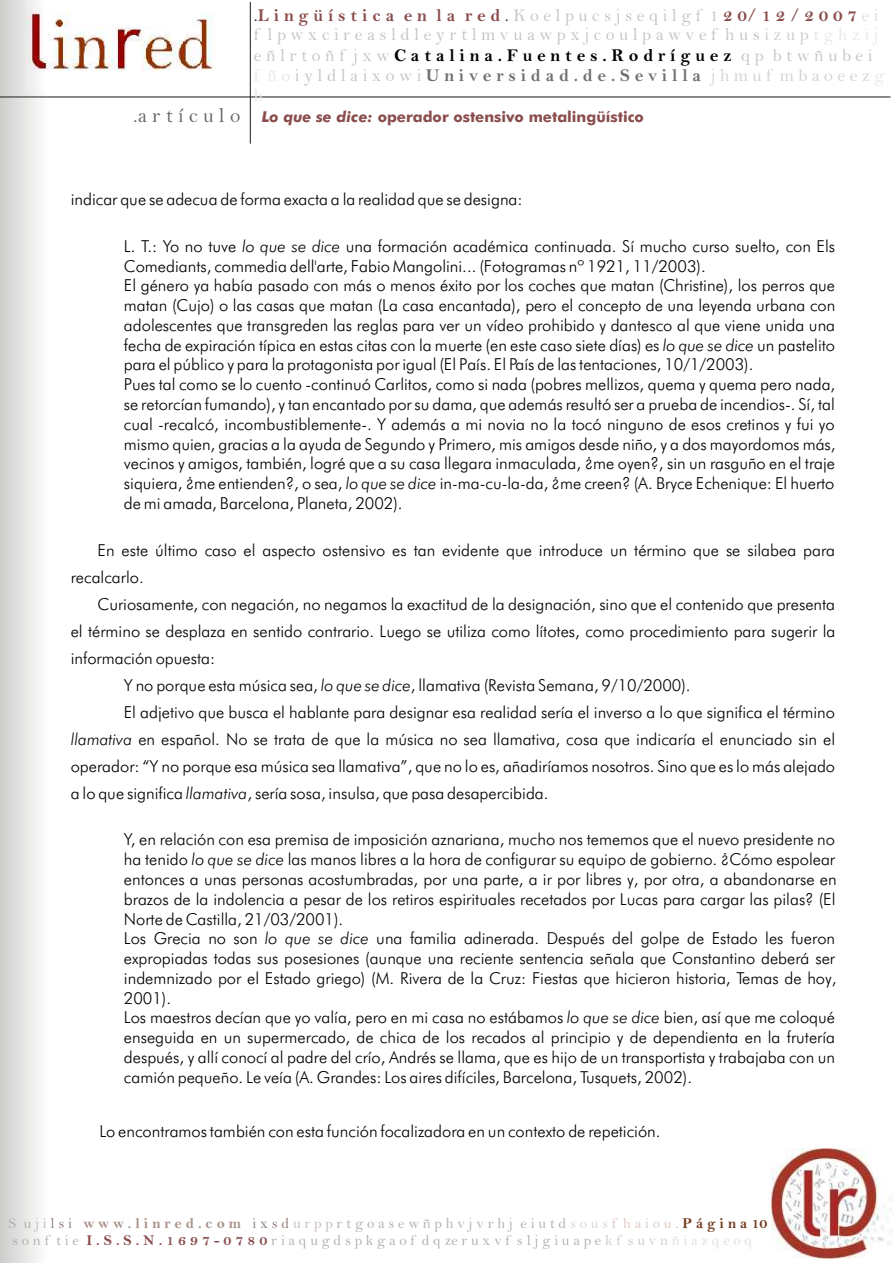
<style>
.page{position:relative;width:894px;height:1263px;background:#fff}
.page>*{position:absolute;margin:0;border:0;box-sizing:border-box;transform-origin:0 0}
.t1{font:21px "Bell";color:#696363}
.t2{font:18px/20.1px "Bell";color:#c4c4c4}
.t3{font:700 18px/20.1px "Bell";color:#737070}
.t4{font:700 18px "Bell";color:#8a4d4d}
.t5{font:16.5px/19.8px "Futura Lt BT";color:#000}
.t6{font:15px "Bell";letter-spacing:.25em;color:#b3adab}
.t7{font:700 15px "Futura Md BT";color:#8a4d4d}
.s1{font-weight:400;color:#1f1a17}
.s2{font-weight:400;color:#c4c4c4}
.s3{font-weight:400;color:#e0dede}
.s4{color:#1f1a17}
.s5{color:#ccc}
.s6{color:#ebe6e3}
.s7{font-weight:700;color:#000}
.s8{font-weight:400;color:#ebe6e3}
.s9{font-weight:400;color:#d4d1d1}
.s10{font-style:italic}
.s11{color:#c4bab5}
.s12{color:#8c7a73}
.s13{font-weight:700;color:#a68f85}
.s14{color:#d9d4d1}
.s15{color:#dbc7bf}
.s16{font-weight:700;color:#733b1c}
.s17{font-weight:700;color:#8a4d4d}
.s18{color:#ccc9c9}
.s19{color:#e0dedb}
</style>
<div class="page">
<div style="left:0;top:0;width:47px;height:1263px;background:linear-gradient(to right,#cececd,#fdfdfd)"></div>
<img style="left:26px;top:0;width:188px;height:90px">
<hr style="left:0;top:97px;width:891px;height:1px;background:#1f1a17">
<hr style="left:250px;top:2px;width:1px;height:142px;background:#1f1a17">
<img style="left:772px;top:1149px;width:120px;height:109px">
<p class="t1" style="left:133px;top:108px;width:109px">.a r t í c u l o</p>
<p class="t4" style="left:254px;top:9px;width:626px"><span class="s1">.</span>L i n g ü í s t i c a e n l a r e d <span class="s2">K o e l p u c s j s e q i l g f 1</span> 2 0/ 1 2 / 2 0 0 7 <span class="s3">e i</span></p>
<p class="t2" style="left:254px;top:7px;width:626px;text-indent:251px"><span class="s4">.<br></span>fl p w x c i r e a s l d l e y r t l m v u a w p x j c o u l p a w v e fh u s<span class="s5">i z u p</span> <span class="s6">t g h z i j </span>e ñ l r t o ñ f j x w <span class="s7">C a t a l i n a . F u e n t e s . R o d r í g u e z</span></p>
<p class="t3" style="left:254px;top:47px;width:632px;text-indent:487px"><span class="s2">q p b t w ñ u b e i<br></span><span class="s8">f ñ o</span><span class="s2">i y l d l a i x o w i</span>U n i v e r s i d a d . d e . S e v i l l a <span class="s9">j hm u f m b a o e e z</span><span class="s8">g h</span></p>
<p class="t7" style="left:262px;top:110px;width:384px"><span class="s10">Lo que se dice:</span> operador ostensivo metalingüístico</p>
<p class="t5" style="left:71px;top:191px;width:453px">indicar que se adecua de forma exacta a la realidad que se designa:</p>
<p class="t5" style="left:124px;top:238px;width:713px">L. T.: Yo no tuve <span class="s10">lo que se dice</span> una formación académica continuada. Sí mucho curso suelto, con Els Comediants, commedia dell'arte, Fabio Mangolini... (Fotogramas nº 1921, 11/2003).<br>El género ya había pasado con más o menos éxito por los coches que matan (Christine), los perros que matan (Cujo) o las casas que matan (La casa encantada), pero el concepto de una leyenda urbana con adolescentes que transgreden las reglas para ver un vídeo prohibido y dantesco al que viene unida una fecha de expiración típica en estas citas con la muerte (en este caso siete días) es <span class="s10">lo que se dice</span> un pastelito para el público y para la protagonista por igual (El País. El País de las tentaciones, 10/1/2003).<br>Pues tal como se lo cuento -continuó Carlitos, como si nada (pobres mellizos, quema y quema pero nada, se retorcían fumando), y tan encantado por su dama, que además resultó ser a prueba de incendios-. Sí, tal cual -recalcó, incombustiblemente-. Y además a mi novia no la tocó ninguno de esos cretinos y fui yo mismo quien, gracias a la ayuda de Segundo y Primero, mis amigos desde niño, y a dos mayordomos más, vecinos y amigos, también, logré que a su casa llegara inmaculada, ¿me oyen?, sin un rasguño en el traje siquiera, ¿me entienden?, o sea, <span class="s10">lo que se dice</span> in-ma-cu-la-da, ¿me creen? (A. Bryce Echenique: El huerto de mi amada, Barcelona, Planeta, 2002).</p>
<p class="t5" style="left:71px;top:538px;width:766px;line-height:27px;text-indent:27px">En este último caso el aspecto ostensivo es tan evidente que introduce un término que se silabea para recalcarlo.</p>
<p class="t5" style="left:98px;top:595px;width:739px">Curiosamente, con negación, no negamos la exactitud de la designación, sino que el contenido que presenta</p>
<p class="t5" style="left:71px;top:622px;width:766px">el término se desplaza en sentido contrario. Luego se utiliza como lítotes, como procedimiento para sugerir la</p>
<p class="t5" style="left:71px;top:649px;width:146px">información opuesta:</p>
<p class="t5" style="left:124px;top:676px;width:568px">Y no porque esta música sea, <span class="s10">lo que se dice</span>, llamativa (Revista Semana, 9/10/2000).</p>
<p class="t5" style="left:124px;top:703px;width:713px">El adjetivo que busca el hablante para designar esa realidad sería el inverso a lo que significa el término</p>
<p class="t5" style="left:71px;top:730px;width:766px"><span class="s10">llamativa</span> en español. No se trata de que la música no sea llamativa, cosa que indicaría el enunciado sin el</p>
<p class="t5" style="left:71px;top:757px;width:766px">operador: “Y no porque esa música sea llamativa”, que no lo es, añadiríamos nosotros. Sino que es lo más alejado</p>
<p class="t5" style="left:71px;top:784px;width:479px">a lo que significa <span class="s10">llamativa</span>, sería sosa, insulsa, que pasa desapercibida.</p>
<p class="t5" style="left:124px;top:831px;width:714px">Y, en relación con esa premisa de imposición aznariana, mucho nos tememos que el nuevo presidente no ha tenido <span class="s10">lo que se dice</span> las manos libres a la hora de configurar su equipo de gobierno. ¿Cómo espolear entonces a unas personas acostumbradas, por una parte, a ir por libres y, por otra, a abandonarse en brazos de la indolencia a pesar de los retiros espirituales recetados por Lucas para cargar las pilas? (El Norte de Castilla, 21/03/2001).<br>Los Grecia no son <span class="s10">lo que se dice</span> una familia adinerada. Después del golpe de Estado les fueron expropiadas todas sus posesiones (aunque una reciente sentencia señala que Constantino deberá ser indemnizado por el Estado griego) (M. Rivera de la Cruz: Fiestas que hicieron historia, Temas de hoy, 2001).<br>Los maestros decían que yo valía, pero en mi casa no estábamos <span class="s10">lo que se dice</span> bien, así que me coloqué enseguida en un supermercado, de chica de los recados al principio y de dependienta en la frutería después, y allí conocí al padre del crío, Andrés se llama, que es hijo de un transportista y trabajaba con un camión pequeño. Le veía (A. Grandes: Los aires difíciles, Barcelona, Tusquets, 2002).</p>
<p class="t5" style="left:99px;top:1123px;width:563px">Lo encontramos también con esta función focalizadora en un contexto de repetición.</p>
<p class="t6" style="left:8px;top:1218px;width:760px">S u<span class="s11">j i</span> <span class="s12">l s i</span> <span class="s13">w w w . l i n r e d . c o m</span> <span class="s12">i x s d</span><span class="s11">u r p p</span>r t g o a s e w ñ p h v j v r h j e i u t d<span class="s14">s o u s</span> <span class="s15">f h a i o u</span> <span class="s16">P á g i n a 10</span></p>
<p class="t6" style="left:675px;top:1218px;width:5px">.</p>
<p class="t6" style="left:12px;top:1235px;width:68px">s o n f t i e</p>
<p class="t6" style="left:87px;top:1235px;width:667px"><span class="s17">I . S . S . N . 1 6 9 7 - 0 7 8 0</span>r i a q u g d s p k g a o f d q ze r u x v f s l j g i u a p e<span class="s18">k f s u v n</span><span class="s19">ñ i a z q e o q</span></p>
</div>
